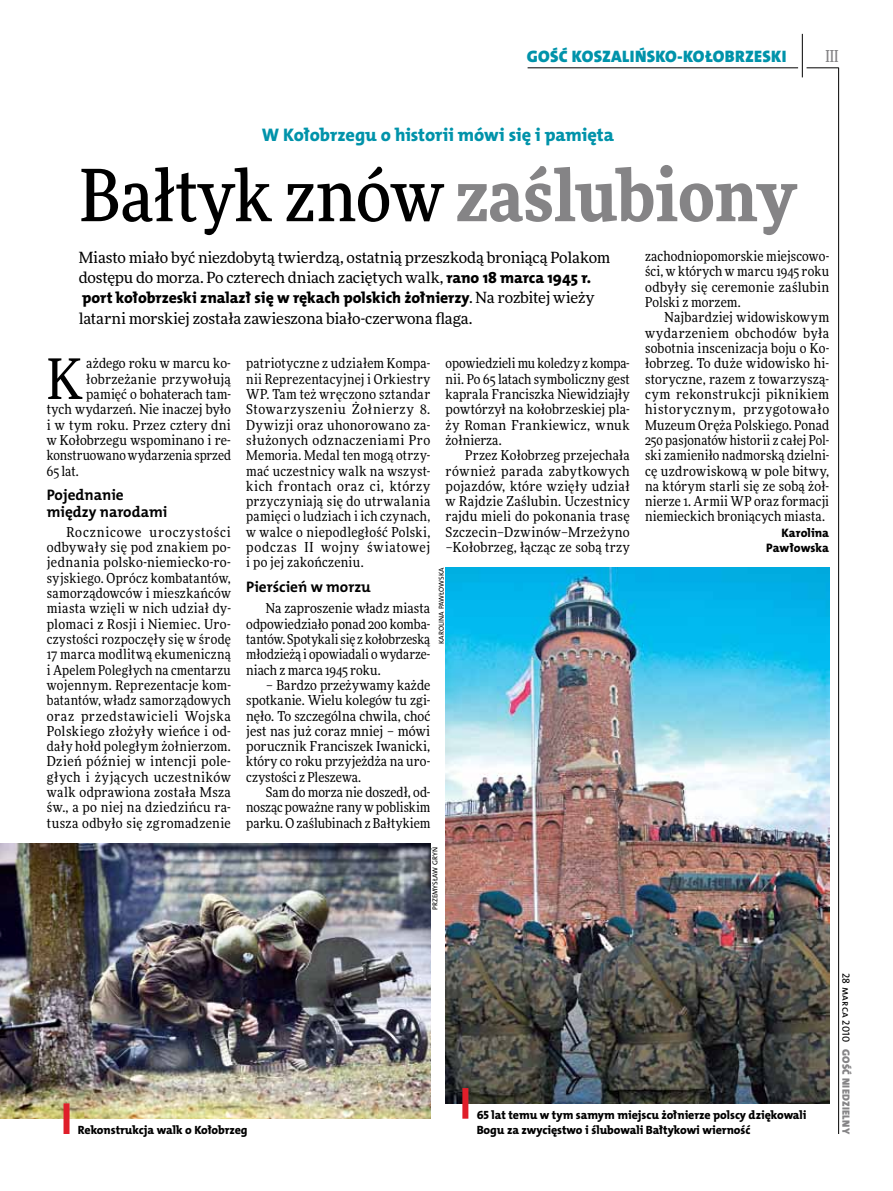
<style>
.page{position:relative;width:893px;height:1191px;background:#fff}
.page>*{position:absolute;margin:0;border:0;box-sizing:border-box;transform-origin:0 0}
.t1{font:500 72px "Freeday Narrow";color:#000}
.t2{font:55.95px "Freeday Narrow News";color:#000}
.t3{font:18.3px "The Mix HP8 Ex Bld";letter-spacing:-.005em;color:#0093aa}
.t4{font:16.65px "The Mix HP9 Blk";letter-spacing:.02em;color:#0093aa}
.t5{font:500 16.5px "Freeday Narrow";color:#858486;scale:.9 1}
.t6{font:15.75px "The Mix HP8 Ex Bld";letter-spacing:-.005em;color:#000}
.t7{font:15.45px/20.4px "Freeday News";letter-spacing:-.01em;color:#000}
.t8{font:15.3px/17.7px "The Mix HP7 Bld";color:#000}
.t9{font:13.65px/15.3px "Freeday Narrow News";letter-spacing:.01em;color:#000;text-align:justify}
.t10{font:12.3px/15.3px "The Mix HP8 Ex Bld";color:#000;text-align:right}
.t11{font:12px "The Mix HP8 Ex Bld";letter-spacing:-.005em;color:#000}
.t12{font:10.5px "The Mix HP9 Blk";letter-spacing:.025em;color:#858486}
.t13{font:10.5px "The Mix HP5 Plain";color:#000}
.t14{font:7.2px "The Mix HP5 Plain";letter-spacing:.005em;color:#000}
.s1{font-weight:900;color:#858486}
.s2{font-family:"The Mix HP8 Ex Bld";font-size:15.75px}
.s3{font-family:"Freeday News";font-size:15.45px}
</style>
<div class="page">
<hr style="left:838px;top:68px;width:1px;height:1066px;background:#000">
<hr style="left:802px;top:34px;width:1px;height:43px;background:#000">
<hr style="left:806px;top:68px;width:33px;height:1px;background:#000">
<hr style="left:528px;top:68px;width:270px;height:1px;background:#000">
<img style="left:446px;top:567px;width:383px;height:536px">
<img style="left:0;top:843px;width:430px;height:275px">
<div style="left:462px;top:1088px;width:6px;height:30px;background:#df1e2a"></div>
<div style="left:64px;top:1103px;width:6px;height:31px;background:#df1e2a"></div>
<p class="t4" style="left:527px;top:46px;width:261px">GOŚĆ KOSZALIŃSKO-KOŁOBRZESKI</p>
<p class="t5" style="left:825px;top:46px;width:16px">III</p>
<h3 class="t3" style="left:262px;top:123px;width:354px">W Kołobrzegu o historii mówi się i pamięta</h3>
<h1 class="t1" style="left:80px;top:151px;width:718px">Bałtyk znów <span class="s1">zaślubiony</span></h1>
<p class="t7" style="left:79px;top:246px;width:533px">Miasto miało być niezdobytą twierdzą, ostatnią przeszkodą broniącą Polakom dostępu do morza. Po czterech dniach zaciętych walk, <span class="s2">rano 18 marca 1945 r.</span></p>
<p class="t6" style="left:82px;top:288px;width:514px">port kołobrzeski znalazł się w rękach polskich żołnierzy<span class="s3">. Na rozbitej wieży</span></p>
<p class="t7" style="left:79px;top:308px;width:395px">latarni morskiej została zawieszona biało-czerwona flaga.</p>
<p class="t9" style="left:645px;top:248px;width:186px">zachodniopomorskie miejscowo&shy;ści, w których w marcu 1945 roku odbyły się ceremonie zaślubin Polski z morzem.</p>
<p class="t9" style="left:645px;top:310px;width:186px;text-indent:20px">Najbardziej widowiskowym wydarzeniem obchodów była sobotnia inscenizacja boju o Ko&shy;łobrzeg. To duże widowisko hi&shy;storyczne, razem z towarzyszą&shy;cym rekonstrukcji piknikiem historycznym, przygotowało Muzeum Oręża Polskiego. Ponad 250 pasjonatów historii z całej Pol&shy;ski zamieniło nadmorską dzielni&shy;cę uzdrowiskową w pole bitwy, na którym starli się ze sobą żoł&shy;nierze 1. Armii WP oraz formacji niemieckich broniących miasta.</p>
<p class="t10" style="left:766px;top:525px;width:64px">Karolina<br>Pawłowska</p>
<p class="t9" style="left:246px;top:356px;width:186px">patriotyczne z udziałem Kompa&shy;nii Reprezentacyjnej i Orkiestry WP. Tam też wręczono sztandar Stowarzyszeniu Żołnierzy 8.<br>Dywizji oraz uhonorowano za&shy;służonych odznaczeniami Pro Memoria. Medal ten mogą otrzy&shy;mać uczestnicy walk na wszyst&shy;kich frontach oraz ci, którzy przyczyniają się do utrwalania pamięci o ludziach i ich czynach, w walce o niepodległość Polski, podczas II wojny światowej i po jej zakończeniu.</p>
<p class="t8" style="left:246px;top:577px;width:126px">Pierścień w morzu</p>
<p class="t9" style="left:246px;top:600px;width:186px;text-indent:20px">Na zaproszenie władz miasta odpowiedziało ponad 200 komba&shy;tantów. Spotykali się z kołobrzeską młodzieżą i opowiadali o wydarze&shy;niach z marca 1945 roku.</p>
<p class="t9" style="left:246px;top:677px;width:186px;text-indent:20px">– Bardzo przeżywamy każde spotkanie. Wielu kolegów tu zgi&shy;nęło. To szczególna chwila, choć jest nas już coraz mniej – mówi porucznik Franciszek Iwanicki, który co roku przyjeżdża na uro&shy;czystości z Pleszewa.</p>
<p class="t9" style="left:246px;top:784px;width:186px;text-indent:20px">Sam do morza nie doszedł, od&shy;nosząc poważne rany w pobliskim parku. O zaślubinach z Bałtykiem</p>
<p class="t9" style="left:446px;top:356px;width:186px">opowiedzieli mu koledzy z kompa&shy;nii. Po 65 latach symboliczny gest kaprala Franciszka Niewidziajły powtórzył na kołobrzeskiej pla&shy;ży Roman Frankiewicz, wnuk żołnierza.</p>
<p class="t9" style="left:446px;top:447px;width:186px;text-indent:20px">Przez Kołobrzeg przejechała również parada zabytkowych pojazdów, które wzięły udział w Rajdzie Zaślubin. Uczestnicy rajdu mieli do pokonania trasę Szczecin–Dzwinów–Mrzeżyno –Kołobrzeg, łącząc ze sobą trzy</p>
<h2 class="t2" style="left:47px;top:345px;width:38px">K</h2>
<p class="t9" style="left:86px;top:356px;width:146px">ażdego roku w marcu ko-</p>
<p class="t9" style="left:86px;top:371px;width:146px">łobrzeżanie przywołują</p>
<p class="t9" style="left:86px;top:386px;width:146px">pamięć o bohaterach tam-</p>
<p class="t9" style="left:47px;top:401px;width:186px">tych wydarzeń. Nie inaczej było</p>
<p class="t9" style="left:47px;top:417px;width:186px">i w tym roku. Przez cztery dni</p>
<p class="t9" style="left:47px;top:432px;width:186px">w Kołobrzegu wspominano i re-</p>
<p class="t9" style="left:47px;top:447px;width:186px">konstruowano wydarzenia sprzed</p>
<p class="t9" style="left:47px;top:463px;width:33px">65 lat.</p>
<p class="t8" style="left:47px;top:486px;width:122px">Pojednanie między narodami</p>
<p class="t9" style="left:47px;top:524px;width:186px;text-indent:20px">Rocznicowe uroczystości odbywały się pod znakiem po&shy;jednania polsko-niemiecko-ro&shy;syjskiego. Oprócz kombatantów, samorządowców i mieszkańców miasta wzięli w nich udział dy&shy;plomaci z Rosji i Niemiec. Uro&shy;czystości rozpoczęły się w środę 17 marca modlitwą ekumeniczną i Apelem Poległych na cmentarzu wojennym. Reprezentacje kom&shy;batantów, władz samorządowych oraz przedstawicieli Wojska Polskiego złożyły wieńce i od&shy;dały hołd poległym żołnierzom.<br>Dzień później w intencji pole&shy;głych i żyjących uczestników walk odprawiona została Msza św., a po niej na dziedzińcu ra&shy;tusza odbyło się zgromadzenie</p>
<p class="t14" style="left:437px;top:644px;width:78px;rotate:-90deg">Karolina Pawłowska</p>
<p class="t14" style="left:430px;top:910px;width:65px;rotate:-90deg">Przemysław Gryń</p>
<p class="t11" style="left:477px;top:1107px;width:331px">65 lat temu w tym samym miejscu żołnierze polscy dziękowali</p>
<p class="t11" style="left:78px;top:1122px;width:171px">Rekonstrukcja walk o Kołobrzeg</p>
<p class="t11" style="left:477px;top:1122px;width:275px">Bogu za zwycięstwo i ślubowali Bałtykowi wierność</p>
<p class="t13" style="left:853px;top:972px;width:71px;rotate:90deg">28 marca 2010</p>
<p class="t12" style="left:853px;top:1049px;width:86px;rotate:90deg">GOŚĆ NIEDZIELNY</p>
</div>
